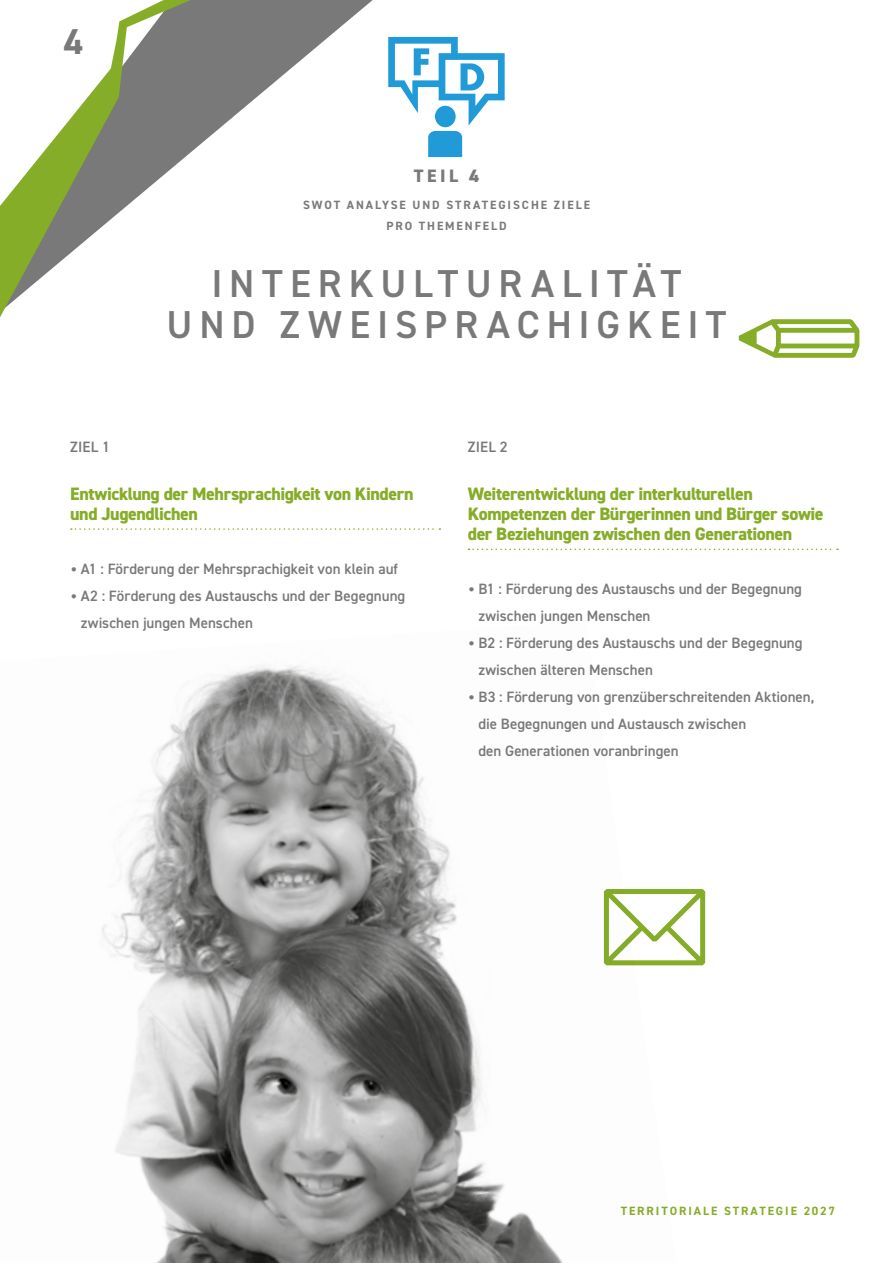
<style>
.page{position:relative;width:893px;height:1263px;background:#fff}
.page>*{position:absolute;margin:0;border:0;box-sizing:border-box;transform-origin:0 0}
.t1{font:600 39px/40.5px "DIN2014";letter-spacing:.18em;color:#797979;text-align:center}
.t2{font:700 36px "DIN2014";color:#797979}
.t3{font:800 18px/20.2px "DIN2014";letter-spacing:-.02em;color:#85ad28}
.t4{font:800 18px "DIN2014";color:#797979}
.t5{font:600 15px/27px "DIN2014";letter-spacing:.005em;color:#797979}
.t6{font:700 12px/20.2px "DIN2014";letter-spacing:.16em;color:#797979;text-align:center}
.t7{font:700 12px "DIN2014";letter-spacing:.16em;color:#85ad28}
.s1{font-weight:400;font-size:25.5px}
</style>
<div class="page">
<hr style="left:892px;top:770px;width:1px;height:493px;background:#85ad28">
<svg style="left:71px;top:528px;width:369px;height:2px"></svg>
<svg style="left:468px;top:549px;width:370px;height:1px"></svg>
<svg style="left:677px;top:889px;width:28px;height:76px"></svg>
<svg style="left:435px;top:106px;width:21px;height:21px"></svg>
<svg style="left:388px;top:37px;width:117px;height:88px"></svg>
<svg style="left:428px;top:131px;width:34px;height:26px"></svg>
<svg style="left:191px;top:0;width:182px;height:152px"></svg>
<svg style="left:0;top:0;width:191px;height:317px"></svg>
<svg style="left:739px;top:319px;width:120px;height:39px"></svg>
<img style="left:102px;top:665px;width:575px;height:598px">
<h2 class="t2" style="left:64px;top:18px;width:21px">4</h2>
<p class="t4" style="left:414px;top:164px;width:67px">TEIL 4</p>
<p class="t6" style="left:303px;top:195px;width:288px">SWOT ANALYSE UND STRATEGISCHE ZIELE<br>PRO THEMENFELD</p>
<h1 class="t1" style="left:167px;top:262px;width:561px">INTERKULTURALITÄT<br>UND ZWEISPRACHIGKEIT</h1>
<p class="t5" style="left:70px;top:433px;width:41px">ZIEL 1</p>
<p class="t3" style="left:70px;top:483px;width:345px">Entwicklung der Mehrsprachigkeit von Kindern und Jugendlichen</p>
<p class="t5" style="left:70px;top:555px;width:329px"><span class="s1">•</span> A1 : Förderung der Mehrsprachigkeit von klein auf</p>
<p class="t5" style="left:81px;top:582px;width:326px;text-indent:-11px"><span class="s1">•</span> A2 : Förderung des Austauschs und der Begegnung zwischen jungen Menschen</p>
<p class="t5" style="left:468px;top:433px;width:41px">ZIEL 2</p>
<p class="t3" style="left:468px;top:483px;width:357px">Weiterentwicklung der interkulturellen<br>Kompetenzen der Bürgerinnen und Bürger sowie der Beziehungen zwischen den Generationen</p>
<p class="t5" style="left:478px;top:575px;width:325px;text-indent:-11px"><span class="s1">•</span> B1 : Förderung des Austauschs und der Begegnung zwischen jungen Menschen</p>
<p class="t5" style="left:478px;top:629px;width:326px;text-indent:-11px"><span class="s1">•</span> B2 : Förderung des Austauschs und der Begegnung zwischen älteren Menschen</p>
<p class="t5" style="left:478px;top:683px;width:338px;text-indent:-11px"><span class="s1">•</span> B3 : Förderung von grenzüberschreitenden Aktionen, die Begegnungen und Austausch zwischen<br>den Generationen voranbringen</p>
<p class="t7" style="left:621px;top:1203px;width:216px">TERRITORIALE STRATEGIE 2027</p>
</div>
